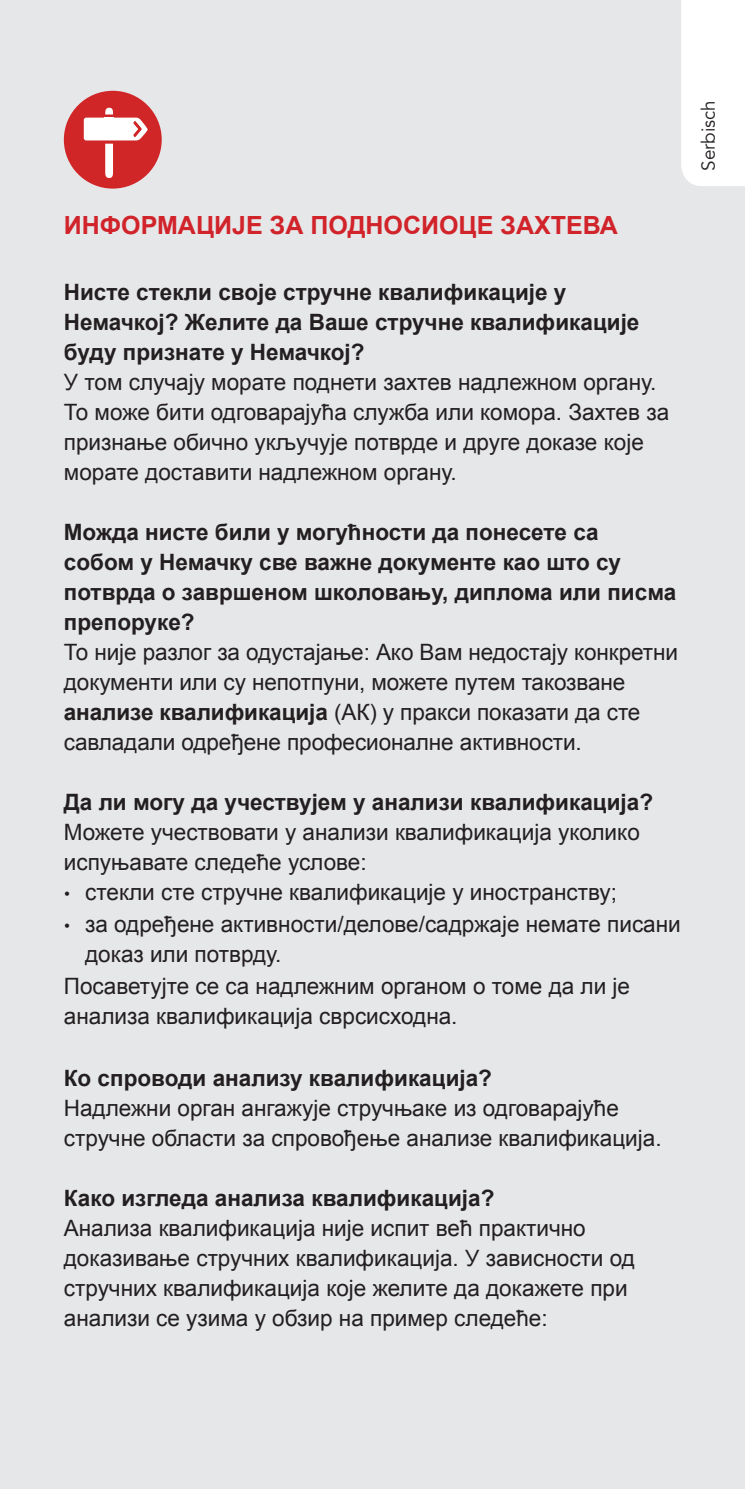
<style>
.page{position:relative;width:745px;height:1489px;background:#fff}
.page>*{position:absolute;margin:0;border:0;box-sizing:border-box;transform-origin:0 0}
.t1{font:700 25px "Arial";color:#d1232a}
.t2{font:22.5px/30px "Arial";color:#231f20}
.t3{font:700 22.5px/30px "Arial";color:#231f20}
.t4{font:18.75px "Avenir LT Com";color:#231f20}
.s1{font-weight:700}
.s2{font-family:"Avenir LT Com";font-weight:900}
</style>
<div class="page">
<div style="left:0;top:0;width:744px;height:1488px;background:#e6e7e9"></div>
<div style="left:64px;top:91px;width:98px;height:98px;background:#d02628;border-radius:50%"></div>
<svg style="left:84px;top:108px;width:63px;height:70px"></svg>
<div style="left:681px;top:0;width:63px;height:186px;background:#fff"></div>
<p class="t1" style="left:64px;top:209px;width:555px">ИНФОРМАЦИЈЕ ЗА ПОДНОСИОЦЕ ЗАХТЕВА</p>
<p class="t3" style="left:64px;top:278px;width:576px">Нисте стекли своје стручне квалификације у<br>Немачкој? Желите да Ваше стручне квалификације буду признате у Немачкој?</p>
<p class="t2" style="left:64px;top:367px;width:606px">У том случају морате поднети захтев надлежном органу.<br>То може бити одговарајућа служба или комора. Захтев за признање обично укључује потврде и друге доказе које морате доставити надлежном органу.</p>
<p class="t3" style="left:64px;top:518px;width:613px">Можда нисте били у могућности да понесете са<br>собом у Немачку све важне документе као што су потврда о завршеном школовању, диплома или писма препоруке?</p>
<p class="t2" style="left:64px;top:637px;width:615px">То није разлог за одустајање: Ако Вам недостају конкретни документи или су непотпуни, можете путем такозване <span class="s1">анализе квалификација</span> (АК) у пракси показати да сте савладали одређене професионалне активности.</p>
<p class="t3" style="left:64px;top:788px;width:590px">Да ли могу да учествујем у анализи квалификација?</p>
<p class="t2" style="left:64px;top:817px;width:577px">Можете учествовати у анализи квалификација уколико</p>
<p class="t2" style="left:64px;top:847px;width:304px">испуњавате следеће услове:</p>
<p class="t2" style="left:64px;top:877px;width:554px"><span class="s2">·</span> стекли сте стручне квалификације у иностранству;</p>
<p class="t2" style="left:64px;top:909px;width:618px"><span class="s2">·</span> за одређене активности/делове/садржаје немате писани</p>
<p class="t2" style="left:85px;top:939px;width:198px">доказ или потврду.</p>
<p class="t2" style="left:64px;top:971px;width:567px">Посаветујте се са надлежним органом о томе да ли је</p>
<p class="t2" style="left:64px;top:1001px;width:395px">анализа квалификација сврсисходна.</p>
<p class="t3" style="left:64px;top:1063px;width:429px">Ко спроводи анализу квалификација?</p>
<p class="t2" style="left:64px;top:1092px;width:599px">Надлежни орган ангажује стручњаке из одговарајуће стручне области за спровођење анализе квалификација.</p>
<p class="t3" style="left:64px;top:1183px;width:432px">Како изгледа анализа квалификација?</p>
<p class="t2" style="left:64px;top:1212px;width:572px">Анализа квалификација није испит већ практично доказивање стручних квалификација. У зависности од стручних квалификација које желите да докажете при анализи се узима у обзир на пример следеће:</p>
<p class="t4" style="left:696px;top:171px;width:72px;rotate:-90deg">Serbisch</p>
</div>
